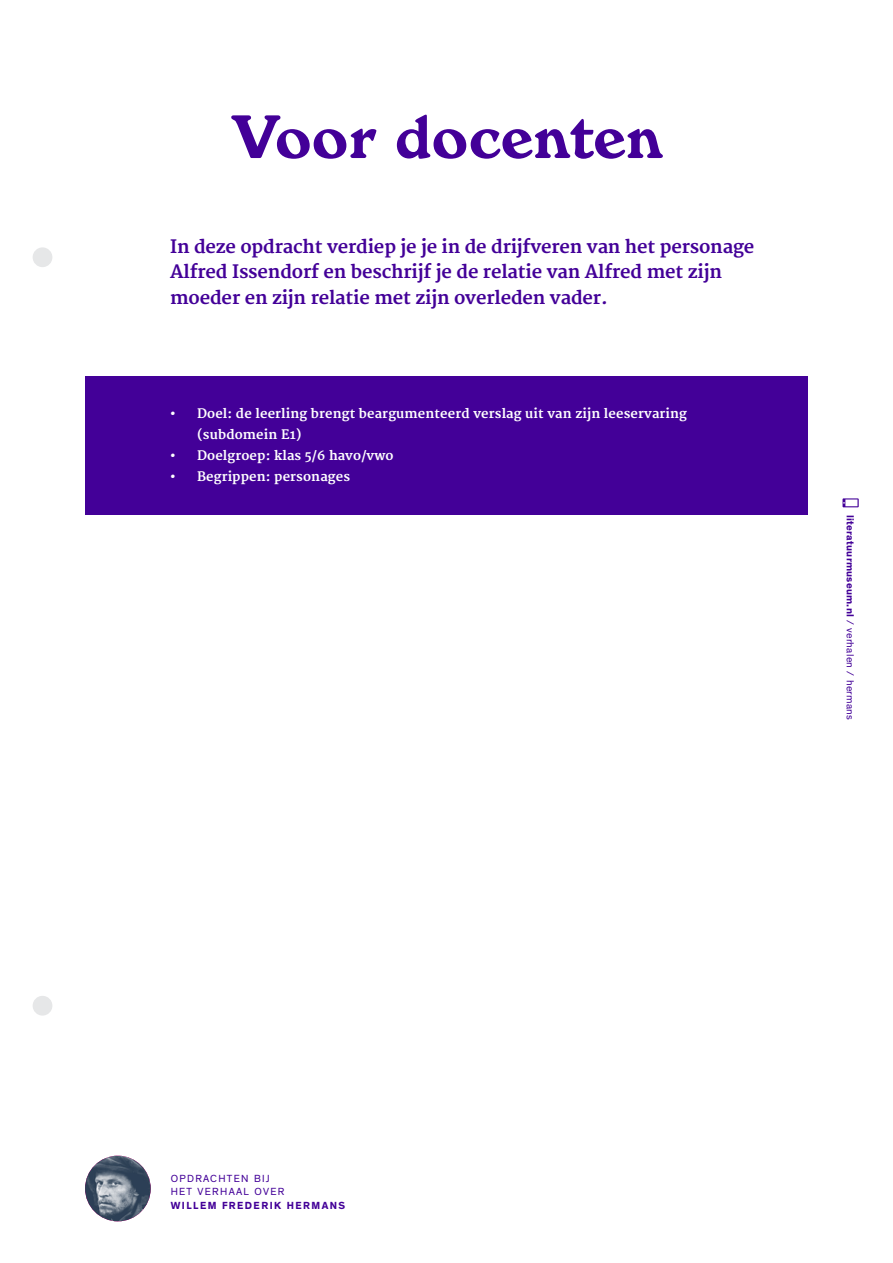
<style>
.page{position:relative;width:893px;height:1263px;background:#fff}
.page>*{position:absolute;margin:0;border:0;box-sizing:border-box;transform-origin:0 0}
.t1{font:60px "Windsor BT";letter-spacing:.01em;color:#430098}
.t2{font:700 18px/25.5px "Merriweather";letter-spacing:-.01em;color:#430098}
.t3{font:700 12.75px/21px "Merriweather";letter-spacing:.01em;color:#fff}
.t4{font:700 10.5px "Theinhardt";letter-spacing:.025em;color:#430098}
.t5{font:10.5px/13.5px "Theinhardt";letter-spacing:.125em;color:#430098}
.t6{font:700 10.5px "Theinhardt";letter-spacing:.135em;color:#430098}
.s1{font-weight:400}
</style>
<div class="page">
<div style="left:33px;top:247px;width:19px;height:20px;background:#e6e7e8;border-radius:50%"></div>
<div style="left:33px;top:996px;width:19px;height:19px;background:#e6e7e8;border-radius:50%"></div>
<div style="left:85px;top:376px;width:723px;height:139px;background:#430098"></div>
<img style="left:85px;top:1156px;width:66px;height:65px;border-radius:33px">
<svg style="left:842px;top:498px;width:17px;height:9px"></svg>
<h1 class="t1" style="left:231px;top:102px;width:433px">Voor docenten</h1>
<p class="t2" style="left:170px;top:234px;width:586px">In deze opdracht verdiep je je in de drijfveren van het personage<br>Alfred Issendorf en beschrijf je de relatie van Alfred met zijn moeder en zijn relatie met zijn overleden vader.</p>
<p class="t3" style="left:197px;top:403px;width:491px;text-indent:-27px">• Doel: de leerling brengt beargumenteerd verslag uit van zijn leeservaring (subdomein E1)</p>
<p class="t3" style="left:170px;top:445px;width:225px">• Doelgroep: klas 5/6 havo/vwo</p>
<p class="t3" style="left:170px;top:466px;width:181px">• Begrippen: personages</p>
<p class="t4" style="left:857px;top:515px;width:207px;rotate:90deg">literatuurmuseum.nl <span class="s1">/ verhalen / hermans</span></p>
<p class="t5" style="left:171px;top:1172px;width:115px">OPDRACHTEN BIJ<br>HET VERHAAL OVER</p>
<p class="t6" style="left:171px;top:1199px;width:176px">WILLEM FREDERIK HERMANS</p>
</div>
